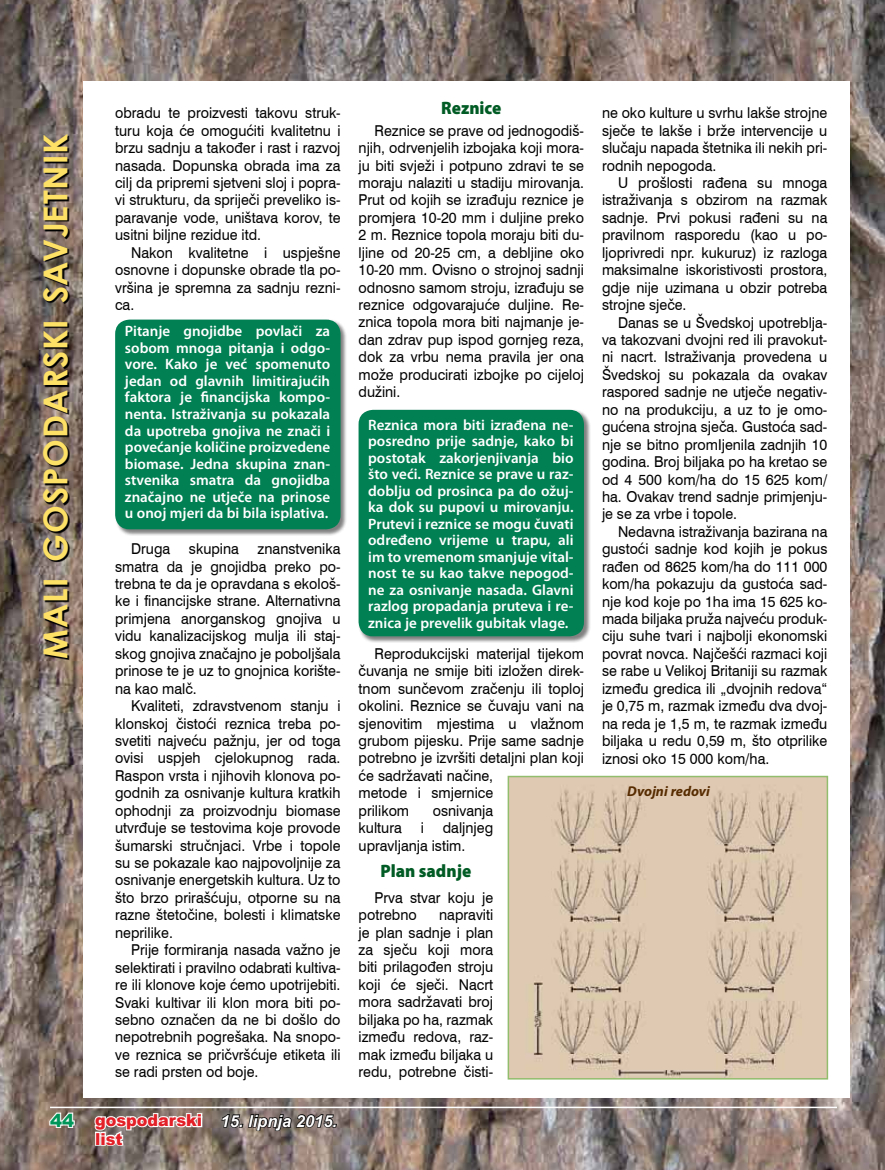
<style>
.page{position:relative;width:885px;height:1170px;background:#fff}
.page>*{position:absolute;margin:0;border:0;box-sizing:border-box;transform-origin:0 0}
.t1{font:700 33px "Century Gothic";letter-spacing:.03em;color:#fde066}
.t2{font:900 18px "Myriad Pro";color:#005b24;scale:.95 1}
.t3{font:900 18px "Arial";color:#009659}
.t4{font:900 16.5px/17.9px "Arial";color:#e31f27}
.t5{font:15px/17.4px "Swiss 721 BT";color:#000;text-align:justify;scale:.95 1}
.t6{font:600 15px/16.5px "Myriad Pro";color:#fff;text-align:justify}
.t7{font:italic 700 14.25px "Myriad Pro";color:#572c01}
.s1{font-weight:700;font-style:italic;color:#fff}
</style>
<div class="page">
<img style="left:0;top:0;width:884px;height:1169px">
<svg style="left:45px;top:135px;width:25px;height:524px;background:#4f453f"></svg>
<hr style="left:50px;top:1106px;width:786px;height:2px;background:#fff">
<svg style="left:220px;top:1112px;width:118px;height:19px;background:#564d49"></svg>
<svg style="left:93px;top:1111px;width:109px;height:36px"></svg>
<svg style="left:48px;top:1111px;width:28px;height:17px"></svg>
<div style="left:83px;top:81px;width:766px;height:1016px;background:#fff"></div>
<div style="left:115px;top:319px;width:232px;height:217px;background:#000;opacity:.5"></div>
<div style="left:115px;top:319px;width:225px;height:210px;background:#008053;border-radius:14px"></div>
<div style="left:358px;top:409px;width:232px;height:233px;background:#000;opacity:.5"></div>
<div style="left:358px;top:410px;width:226px;height:226px;background:#008053;border-radius:14px"></div>
<img style="left:510px;top:778px;width:315px;height:298px">
<div style="left:507px;top:775px;width:321px;height:304px;border:2px solid #92bd6d"></div>
<h1 class="t1" style="left:30px;top:659px;width:527px;rotate:-90deg">MALI GOSPODARSKI SAVJETNIK</h1>
<p class="t3" style="left:50px;top:1107px;width:26px">44</p>
<p class="t5" style="left:115px;top:104px;width:239px">obradu te proizvesti takovu struk&shy;turu koja će omogućiti kvalitetnu i brzu sadnju a također i rast i razvoj nasada. Dopunska obrada ima za cilj da pripremi sjetveni sloj i popra&shy;vi strukturu, da spriječi preveliko is&shy;paravanje vode, uništava korov, te usitni biljne rezidue itd.</p>
<p class="t5" style="left:115px;top:243px;width:239px;text-indent:16px">Nakon kvalitetne i uspješne osnovne i dopunske obrade tla po&shy;vršina je spremna za sadnju rezni&shy;ca.</p>
<p class="t6" style="left:125px;top:323px;width:207px">Pitanje gnojidbe povlači za sobom mnoga pitanja i odgo&shy;vore. Kako je već spomenuto jedan od glavnih limitirajućih faktora je financijska kompo&shy;nenta. Istraživanja su pokazala da upotreba gnojiva ne znači i povećanje količine proizvedene biomase. Jedna skupina znan&shy;stvenika smatra da gnojidba značajno ne utječe na prinose u onoj mjeri da bi bila isplativa.</p>
<p class="t5" style="left:115px;top:540px;width:239px;text-indent:16px">Druga skupina znanstvenika smatra da je gnojidba preko po&shy;trebna te da je opravdana s ekološ&shy;ke i financijske strane. Alternativna primjena anorganskog gnojiva u vidu kanalizacijskog mulja ili staj&shy;skog gnojiva značajno je poboljšala prinose te je uz to gnojnica korište&shy;na kao malč.</p>
<p class="t5" style="left:115px;top:697px;width:239px;text-indent:16px">Kvaliteti, zdravstvenom stanju i klonskoj čistoći reznica treba po&shy;svetiti najveću pažnju, jer od toga ovisi uspjeh cjelokupnog rada.<br>Raspon vrsta i njihovih klonova po&shy;godnih za osnivanje kultura kratkih ophodnji za proizvodnju biomase utvrđuje se testovima koje provode šumarski stručnjaci. Vrbe i topole su se pokazale kao najpovoljnije za osnivanje energetskih kultura. Uz to što brzo prirašćuju, otporne su na razne štetočine, bolesti i klimatske neprilike.</p>
<p class="t5" style="left:115px;top:941px;width:239px;text-indent:16px">Prije formiranja nasada važno je selektirati i pravilno odabrati kultiva&shy;re ili klonove koje ćemo upotrijebiti.<br>Svaki kultivar ili klon mora biti po&shy;sebno označen da ne bi došlo do nepotrebnih pogrešaka. Na snopo&shy;ve reznica se pričvršćuje etiketa ili se radi prsten od boje.</p>
<p class="t4" style="left:95px;top:1111px;width:243px">gospodarski <span class="s1">15. lipnja 2015. </span>list</p>
<p class="t2" style="left:441px;top:96px;width:65px">Reznice</p>
<p class="t5" style="left:358px;top:121px;width:239px;text-indent:16px">Reznice se prave od jednogodiš&shy;njih, odrvenjelih izbojaka koji mora&shy;ju biti svježi i potpuno zdravi te se moraju nalaziti u stadiju mirovanja.<br>Prut od kojih se izrađuju reznice je promjera 10-20 mm i duljine preko 2 m. Reznice topola moraju biti du&shy;ljine od 20-25 cm, a debljine oko 10-20 mm. Ovisno o strojnoj sadnji odnosno samom stroju, izrađuju se reznice odgovarajuće duljine. Re&shy;znica topola mora biti najmanje je&shy;dan zdrav pup ispod gornjeg reza, dok za vrbu nema pravila jer ona može producirati izbojke po cijeloj dužini.</p>
<p class="t6" style="left:368px;top:416px;width:207px">Reznica mora biti izrađena ne&shy;posredno prije sadnje, kako bi postotak zakorjenjivanja bio što veći. Reznice se prave u raz&shy;doblju od prosinca pa do ožuj&shy;ka dok su pupovi u mirovanju.<br>Prutevi i reznice se mogu čuvati određeno vrijeme u trapu, ali im to vremenom smanjuje vital&shy;nost te su kao takve nepogod&shy;ne za osnivanje nasada. Glavni razlog propadanja pruteva i re&shy;znica je prevelik gubitak vlage.</p>
<p class="t5" style="left:358px;top:644px;width:239px;text-align:left;text-indent:16px">Reprodukcijski materijal tijekom čuvanja ne smije biti izložen direk&shy;tnom sunčevom zračenju ili toploj okolini. Reznice se čuvaju vani na sjenovitim mjestima u vlažnom grubom pijesku. Prije same sadnje potrebno je izvršiti detaljni plan koji će sadržavati načine,<br>metode i smjernice<br>prilikom</p>
<p class="t5" style="left:433px;top:801px;width:65px">osnivanja</p>
<p class="t5" style="left:358px;top:818px;width:143px;text-indent:84px">daljnjeg upravljanja istim.</p>
<p class="t2" style="left:380px;top:858px;width:97px">Plan sadnje</p>
<p class="t5" style="left:358px;top:888px;width:143px;text-indent:16px">Prva stvar koju je potrebno</p>
<p class="t5" style="left:358px;top:818px;width:47px">kultura</p>
<p class="t5" style="left:420px;top:818px;width:5px">i</p>
<p class="t5" style="left:358px;top:905px;width:143px;text-indent:81px">napraviti je plan sadnje i plan za sječu koji mora biti prilagođen stroju koji će sječi. Nacrt mora sadržavati broj biljaka po ha, razmak između redova, raz&shy;mak između biljaka u redu, potrebne čisti-</p>
<p class="t5" style="left:602px;top:104px;width:239px">ne oko kulture u svrhu lakše strojne sječe te lakše i brže intervencije u slučaju napada štetnika ili nekih pri&shy;rodnih nepogoda.</p>
<p class="t5" style="left:602px;top:174px;width:239px;text-indent:16px">U prošlosti rađena su mnoga istraživanja s obzirom na razmak sadnje. Prvi pokusi rađeni su na pravilnom rasporedu (kao u po&shy;ljoprivredi npr. kukuruz) iz razloga maksimalne iskoristivosti prostora, gdje nije uzimana u obzir potreba strojne sječe.</p>
<p class="t5" style="left:602px;top:313px;width:239px;text-indent:16px">Danas se u Švedskoj upotreblja&shy;va takozvani dvojni red ili pravokut&shy;ni nacrt. Istraživanja provedena u Švedskoj su pokazala da ovakav raspored sadnje ne utječe negativ&shy;no na produkciju, a uz to je omo&shy;gućena strojna sječa. Gustoća sad&shy;nje se bitno promIjenila zadnjih 10 godina. Broj biljaka po ha kretao se od 4 500 kom/ha do 15 625 kom/ ha. Ovakav trend sadnje primjenju&shy;je se za vrbe i topole.</p>
<p class="t5" style="left:602px;top:522px;width:239px;text-indent:16px">Nedavna istraživanja bazirana na gustoći sadnje kod kojih je pokus rađen od 8625 kom/ha do 111 000 kom/ha pokazuju da gustoća sad&shy;nje kod koje po 1ha ima 15 625 ko&shy;mada biljaka pruža najveću produk&shy;ciju suhe tvari i najbolji ekonomski povrat novca. Najčešći razmaci koji se rabe u Velikoj Britaniji su razmak između gredica ili „dvojnih redova“ je 0,75 m, razmak između dva dvoj&shy;na reda je 1,5 m, te razmak između biljaka u redu 0,59 m, što otprilike iznosi oko 15 000 kom/ha.</p>
<p class="t7" style="left:627px;top:783px;width:84px">Dvojni redovi</p>
</div>
